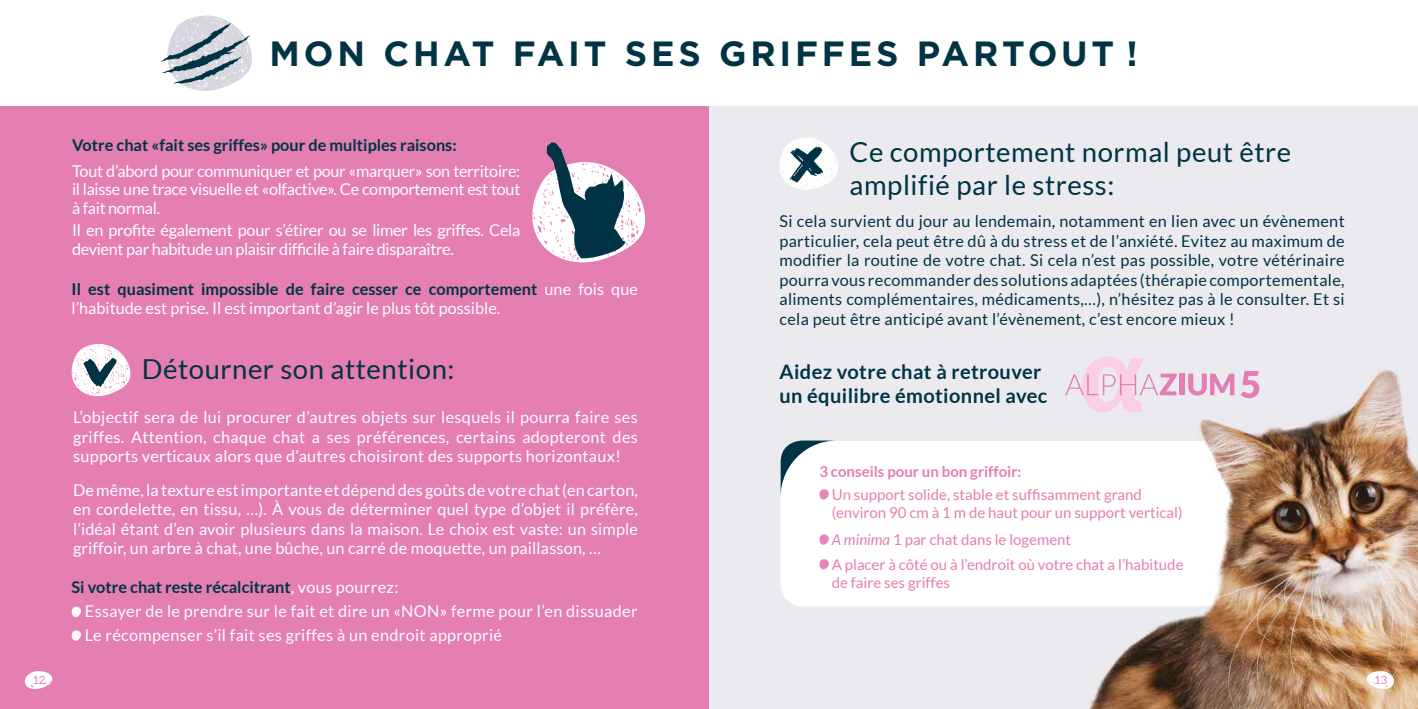
<style>
.page{position:relative;width:1418px;height:709px;background:#fff}
.page>*{position:absolute;margin:0;border:0;box-sizing:border-box;transform-origin:0 0}
.t1{font:700 35px "Gotham";letter-spacing:.11em;color:#003445}
.t2{font:27.5px/33px "Lato";letter-spacing:.02em;color:#003445}
.t3{font:700 20px/24px "Lato";letter-spacing:.02em;color:#003445}
.t4{font:16.25px/19.5px "Lato";color:#fff;text-align:justify}
.t5{font:16.25px/19.5px "Lato";letter-spacing:.02em;color:#003445;text-align:justify}
.t6{font:16.25px/23.6px "Lato";letter-spacing:.02em;color:#fff}
.t7{font:16.25px/18.5px "Lato";letter-spacing:-.02em;color:#fff}
.t8{font:700 16.25px "Lato";color:#003445}
.t9{font:15px/18px "Lato";color:#e57eb1}
.t10{font:700 15px "Lato";color:#e57eb1}
.t11{font:11.25px "Lato";color:#e57eb1}
.s1{font-weight:700;color:#003445}
.s2{font-style:italic}
</style>
<div class="page">
<div style="left:709px;top:106px;width:708px;height:603px;background:#ebeaee"></div>
<div style="left:0;top:106px;width:709px;height:603px;background:#e57eb1"></div>
<svg style="left:161px;top:15px;width:91px;height:76px"></svg>
<svg style="left:71px;top:344px;width:59px;height:52px"></svg>
<svg style="left:71px;top:606px;width:10px;height:11px"></svg>
<svg style="left:71px;top:630px;width:10px;height:11px"></svg>
<svg style="left:780px;top:138px;width:58px;height:52px"></svg>
<svg style="left:1094px;top:357px;width:50px;height:5px"></svg>
<div style="left:780px;top:441px;width:565px;height:165px;background:#fff;border-radius:21px"></div>
<svg style="left:819px;top:534px;width:10px;height:11px"></svg>
<svg style="left:819px;top:559px;width:10px;height:10px"></svg>
<svg style="left:780px;top:440px;width:54px;height:60px"></svg>
<img style="left:1065px;top:362px;width:352px;height:347px">
<svg style="left:532px;top:142px;width:113px;height:121px"></svg>
<svg style="left:25px;top:671px;width:27px;height:18px"></svg>
<svg style="left:1366px;top:670px;width:28px;height:22px"></svg>
<h1 class="t1" style="left:270px;top:33px;width:869px">MON CHAT FAIT SES GRIFFES PARTOUT !</h1>
<p class="t8" style="left:72px;top:136px;width:386px">Votre chat «fait ses griffes» pour de multiples raisons:</p>
<p class="t4" style="left:72px;top:161px;width:450px;line-height:18.5px">Tout d’abord pour communiquer et pour «marquer» son territoire: il laisse une trace visuelle et «olfactive». Ce comportement est tout à fait normal.</p>
<p class="t7" style="left:72px;top:221px;width:450px">Il en profite également pour s’étirer ou se limer les griffes. Cela devient par habitude un plaisir difficile à faire disparaître.</p>
<p class="t4" style="left:72px;top:280px;width:568px;line-height:18.5px"><span class="s1">Il est quasiment impossible de faire cesser ce comportement</span> une fois que l’habitude est prise. Il est important d’agir le plus tôt possible.</p>
<h2 class="t2" style="left:142px;top:352px;width:314px">Détourner son attention:</h2>
<p class="t4" style="left:73px;top:407px;width:566px">L’objectif sera de lui procurer d’autres objets sur lesquels il pourra faire ses griffes. Attention, chaque chat a ses préférences, certains adopteront des supports verticaux alors que d’autres choisiront des supports horizontaux!</p>
<p class="t4" style="left:73px;top:480px;width:566px">De même, la texture est importante et dépend des goûts de votre chat (en carton, en cordelette, en tissu, …). À vous de déterminer quel type d’objet il préfère, l’idéal étant d’en avoir plusieurs dans la maison. Le choix est vaste: un simple griffoir, un arbre à chat, une bûche, un carré de moquette, un paillasson, …</p>
<p class="t6" style="left:85px;top:575px;width:554px;text-indent:-13px"><span class="s1">Si votre chat reste récalcitrant</span>, vous pourrez:<br>Essayer de le prendre sur le fait et dire un «NON» ferme pour l’en dissuader<br>Le récompenser s’il fait ses griffes à un endroit approprié</p>
<h2 class="t2" style="left:849px;top:136px;width:443px">Ce comportement normal peut être amplifié par le stress:</h2>
<p class="t5" style="left:779px;top:211px;width:567px">Si cela survient du jour au lendemain, notamment en lien avec un évènement particulier, cela peut être dû à du stress et de l’anxiété. Evitez au maximum de modifier la routine de votre chat. Si cela n’est pas possible, votre vétérinaire pourra vous recommander des solutions adaptées (thérapie comportementale, aliments complémentaires, médicaments,…), n’hésitez pas à le consulter. Et si cela peut être anticipé avant l’évènement, c’est encore mieux !</p>
<p class="t3" style="left:779px;top:359px;width:269px">Aidez votre chat à retrouver un équilibre émotionnel avec</p>
<p class="t10" style="left:819px;top:463px;width:204px">3 conseils pour un bon griffoir:</p>
<p class="t9" style="left:831px;top:485px;width:352px">Un support solide, stable et suffisamment grand (environ 90 cm à 1 m de haut pour un support vertical)</p>
<p class="t9" style="left:831px;top:527px;width:353px;line-height:24.6px"><span class="s2">A minima</span> 1 par chat dans le logement<br>A placer à côté ou à l’endroit où votre chat a l’habitude</p>
<p class="t9" style="left:831px;top:573px;width:120px">de faire ses griffes</p>
<p class="t11" style="left:32px;top:673px;width:15px">12</p>
<p class="t11" style="left:1374px;top:673px;width:15px">13</p>
</div>
